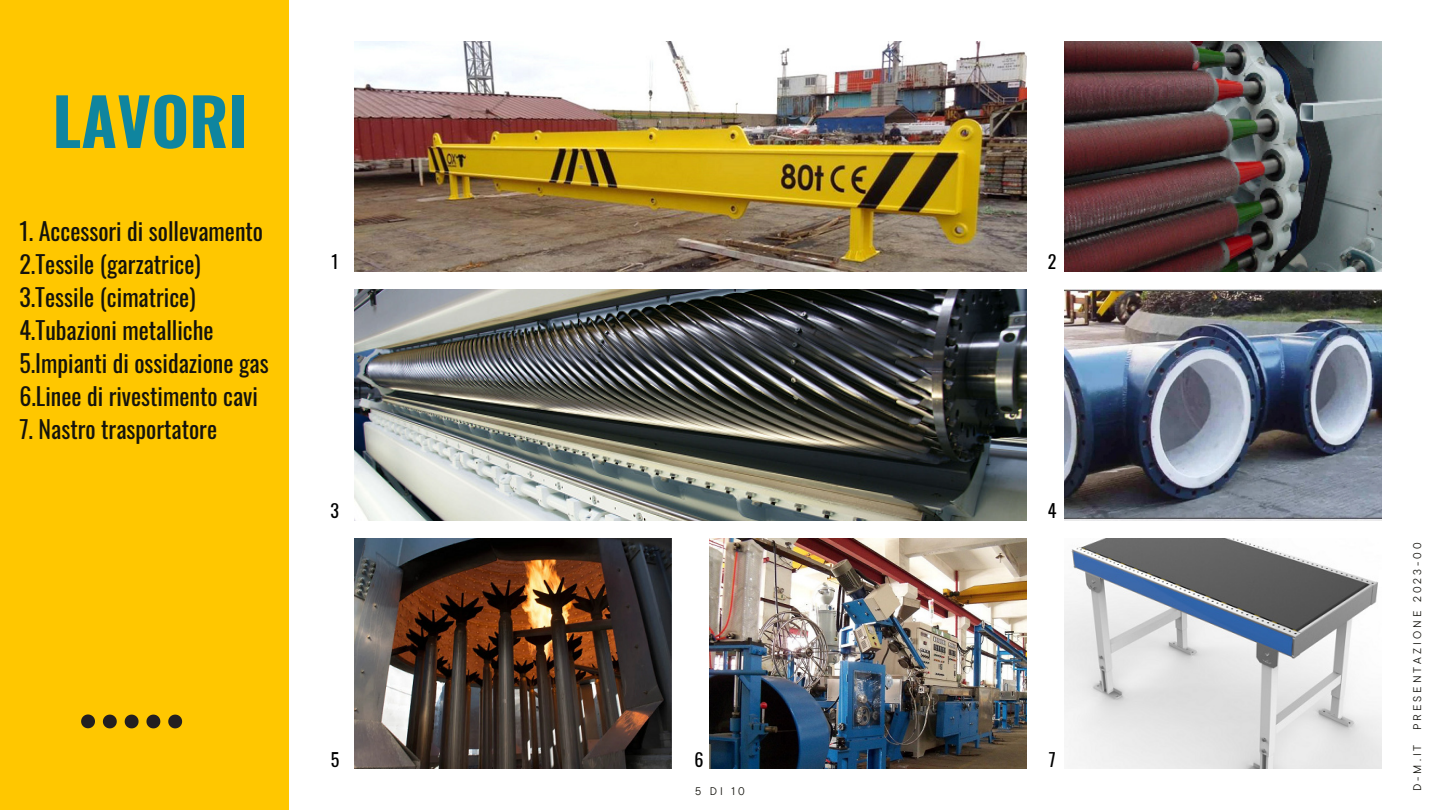
<style>
.page{position:relative;width:1440px;height:810px;background:#fff}
.page>*{position:absolute;margin:0;border:0;box-sizing:border-box;transform-origin:0 0}
.t1{font:700 65px "Oswald";color:#0f859f}
.t2{font:24px/33px "Oswald";color:#14130d}
.t3{font:18px "Oswald";color:#000}
.t4{font:11.1px "TT Commons Pro";letter-spacing:.27em;color:#14130d}
</style>
<div class="page">
<img style="left:354px;top:41px;width:672px;height:230px">
<div style="left:0;top:0;width:288px;height:810px;background:#ffc700"></div>
<svg style="left:81px;top:714px;width:14px;height:14px"></svg>
<svg style="left:103px;top:715px;width:14px;height:13px"></svg>
<svg style="left:125px;top:715px;width:14px;height:13px"></svg>
<svg style="left:146px;top:715px;width:14px;height:13px"></svg>
<svg style="left:168px;top:715px;width:14px;height:13px"></svg>
<img style="left:1065px;top:41px;width:317px;height:230px">
<img style="left:354px;top:290px;width:672px;height:230px">
<img style="left:1065px;top:290px;width:317px;height:230px">
<img style="left:354px;top:538px;width:317px;height:231px">
<img style="left:1065px;top:538px;width:317px;height:231px">
<img style="left:710px;top:538px;width:317px;height:231px">
<h1 class="t1" style="left:52px;top:88px;width:197px">LAVORI</h1>
<p class="t2" style="left:19px;top:213px;width:251px">1. Accessori di sollevamento<br>2.Tessile (garzatrice)<br>3.Tessile (cimatrice)<br>4.Tubazioni metalliche<br>5.Impianti di ossidazione gas<br>6.Linee di rivestimento cavi</p>
<p class="t2" style="left:19px;top:411px;width:199px">7. Nastro trasportatore</p>
<p class="t3" style="left:331px;top:246px;width:9px">1</p>
<p class="t3" style="left:1048px;top:246px;width:10px">2</p>
<p class="t3" style="left:331px;top:495px;width:10px">3</p>
<p class="t3" style="left:1048px;top:495px;width:10px">4</p>
<p class="t3" style="left:331px;top:743px;width:10px">5</p>
<p class="t3" style="left:695px;top:743px;width:11px">6</p>
<p class="t4" style="left:695px;top:783px;width:51px">5 DI 10</p>
<p class="t3" style="left:1049px;top:743px;width:8px">7</p>
<p class="t4" style="left:1409px;top:730px;width:189px;rotate:-90deg">PRESENTAZIONE 2023-00</p>
<p class="t4" style="left:1409px;top:791px;width:48px;rotate:-90deg">D-M.IT</p>
</div>
